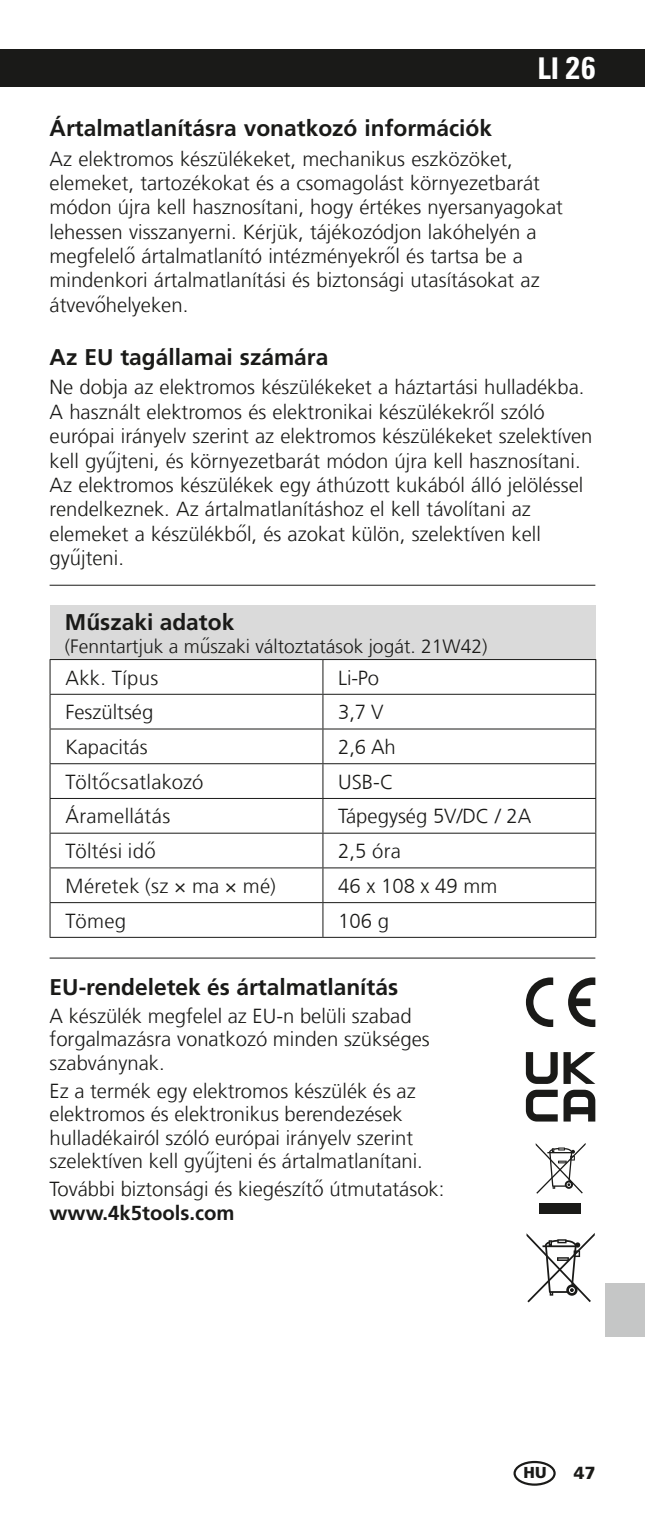
<style>
.page{position:relative;width:645px;height:1513px;background:#fff}
.page>*{position:absolute;margin:0;border:0;box-sizing:border-box;transform-origin:0 0}
.t1{font:700 condensed 30.1px "Univers LT Std";color:#fff}
.t2{font:700 22.75px "Frutiger LT Com";color:#1a1a18}
.t3{font:300 20.3px/24.5px "Frutiger LT Com";color:#1a1a18}
.t4{font:700 20.3px "Frutiger LT Com";color:#1a1a18}
.t5{font:300 19.25px "Frutiger LT Com";color:#1a1a18}
.t6{font:900 17.5px "Frutiger LT Com";color:#1a1a18}
.t7{font:900 15.75px "Frutiger LT Com";color:#1a1a18}
.s1{font-size:31.5px}
</style>
<div class="page">
<div style="left:0;top:50px;width:645px;height:37px;background:#1a1a18"></div>
<hr style="left:50px;top:957px;width:545px;height:2px;background:#1a1a18">
<hr style="left:50px;top:585px;width:545px;height:1px;background:#1a1a18">
<div style="left:605px;top:1283px;width:40px;height:53px;background:#c5c6c6"></div>
<div style="left:513px;top:1461px;width:43px;height:25px;border:2px solid #1a1a18;border-radius:50%"></div>
<div style="left:50px;top:606px;width:546px;height:54px;background:#dadada"></div>
<svg style="left:51px;top:660px;width:271px;height:277px"></svg>
<svg style="left:323px;top:660px;width:272px;height:277px"></svg>
<hr style="left:50px;top:659px;width:273px;height:1px;background:#1a1a18">
<hr style="left:49px;top:660px;width:2px;height:34px;background:#1a1a18">
<hr style="left:323px;top:659px;width:273px;height:1px;background:#1a1a18">
<hr style="left:322px;top:660px;width:1px;height:34px;background:#1a1a18">
<hr style="left:595px;top:660px;width:1px;height:34px;background:#1a1a18">
<hr style="left:50px;top:694px;width:273px;height:1px;background:#1a1a18">
<hr style="left:49px;top:695px;width:2px;height:34px;background:#1a1a18">
<hr style="left:323px;top:694px;width:273px;height:1px;background:#1a1a18">
<hr style="left:322px;top:695px;width:1px;height:34px;background:#1a1a18">
<hr style="left:595px;top:695px;width:1px;height:34px;background:#1a1a18">
<hr style="left:50px;top:728px;width:273px;height:2px;background:#1a1a18">
<hr style="left:49px;top:729px;width:2px;height:34px;background:#1a1a18">
<hr style="left:323px;top:728px;width:273px;height:2px;background:#1a1a18">
<hr style="left:322px;top:729px;width:1px;height:34px;background:#1a1a18">
<hr style="left:595px;top:729px;width:1px;height:34px;background:#1a1a18">
<hr style="left:50px;top:763px;width:273px;height:1px;background:#1a1a18">
<hr style="left:49px;top:764px;width:2px;height:34px;background:#1a1a18">
<hr style="left:323px;top:763px;width:273px;height:1px;background:#1a1a18">
<hr style="left:322px;top:764px;width:1px;height:34px;background:#1a1a18">
<hr style="left:595px;top:764px;width:1px;height:34px;background:#1a1a18">
<hr style="left:50px;top:798px;width:273px;height:1px;background:#1a1a18">
<hr style="left:49px;top:799px;width:2px;height:34px;background:#1a1a18">
<hr style="left:323px;top:798px;width:273px;height:1px;background:#1a1a18">
<hr style="left:322px;top:799px;width:1px;height:34px;background:#1a1a18">
<hr style="left:595px;top:799px;width:1px;height:34px;background:#1a1a18">
<hr style="left:50px;top:833px;width:273px;height:1px;background:#1a1a18">
<hr style="left:49px;top:834px;width:2px;height:33px;background:#1a1a18">
<hr style="left:323px;top:833px;width:273px;height:1px;background:#1a1a18">
<hr style="left:322px;top:834px;width:1px;height:33px;background:#1a1a18">
<hr style="left:595px;top:834px;width:1px;height:33px;background:#1a1a18">
<hr style="left:50px;top:867px;width:273px;height:1px;background:#1a1a18">
<hr style="left:49px;top:868px;width:2px;height:34px;background:#1a1a18">
<hr style="left:323px;top:867px;width:273px;height:1px;background:#1a1a18">
<hr style="left:322px;top:868px;width:1px;height:34px;background:#1a1a18">
<hr style="left:595px;top:868px;width:1px;height:34px;background:#1a1a18">
<hr style="left:50px;top:902px;width:273px;height:1px;background:#1a1a18">
<hr style="left:49px;top:903px;width:2px;height:34px;background:#1a1a18">
<hr style="left:323px;top:902px;width:273px;height:1px;background:#1a1a18">
<hr style="left:322px;top:903px;width:1px;height:34px;background:#1a1a18">
<hr style="left:595px;top:903px;width:1px;height:34px;background:#1a1a18">
<hr style="left:50px;top:937px;width:273px;height:1px;background:#1a1a18">
<hr style="left:323px;top:937px;width:273px;height:1px;background:#1a1a18">
<svg style="left:568px;top:977px;width:27px;height:50px"></svg>
<svg style="left:526px;top:977px;width:27px;height:50px"></svg>
<div style="left:540px;top:1204px;width:41px;height:9px;background:#1a1a18"></div>
<svg style="left:536px;top:1144px;width:49px;height:50px"></svg>
<svg style="left:527px;top:1233px;width:67px;height:69px"></svg>
<svg style="left:526px;top:1052px;width:69px;height:32px"></svg>
<svg style="left:526px;top:1090px;width:69px;height:32px"></svg>
<h1 class="t1" style="left:537px;top:49px;width:59px">LI <span class="s1">26</span></h1>
<p class="t2" style="left:50px;top:115px;width:444px">Ártalmatlanításra vonatkozó információk</p>
<p class="t3" style="left:50px;top:147px;width:515px">Az elektromos készülékeket, mechanikus eszközöket, elemeket, tartozékokat és a csomagolást környezetbarát módon újra kell hasznosítani, hogy értékes nyersanyagokat lehessen visszanyerni. Kérjük, tájékozódjon lakóhelyén a megfelelő ártalmatlanító intézményekről és tartsa be a mindenkori ártalmatlanítási és biztonsági utasításokat az átvevőhelyeken.</p>
<p class="t2" style="left:50px;top:344px;width:280px">Az EU tagállamai számára</p>
<p class="t3" style="left:50px;top:375px;width:544px">Ne dobja az elektromos készülékeket a háztartási hulladékba.<br>A használt elektromos és elektronikai készülékekről szóló európai irányelv szerint az elektromos készülékeket szelektíven kell gyűjteni, és környezetbarát módon újra kell hasznosítani.<br>Az elektromos készülékek egy áthúzott kukából álló jelöléssel rendelkeznek. Az ártalmatlanításhoz el kell távolítani az elemeket a készülékből, és azokat külön, szelektíven kell gyűjteni.</p>
<p class="t2" style="left:65px;top:608px;width:171px">Műszaki adatok</p>
<p class="t5" style="left:65px;top:635px;width:424px">(Fenntartjuk a műszaki változtatások jogát. 21W42)</p>
<p class="t3" style="left:65px;top:665px;width:94px">Akk. Típus</p>
<p class="t3" style="left:338px;top:665px;width:42px">Li-Po</p>
<p class="t3" style="left:65px;top:700px;width:89px">Feszültség</p>
<p class="t3" style="left:338px;top:700px;width:47px">3,7 V</p>
<p class="t3" style="left:65px;top:735px;width:84px">Kapacitás</p>
<p class="t3" style="left:338px;top:735px;width:59px">2,6 Ah</p>
<p class="t3" style="left:65px;top:770px;width:140px">Töltőcsatlakozó</p>
<p class="t3" style="left:338px;top:770px;width:57px">USB-C</p>
<p class="t3" style="left:65px;top:804px;width:106px">Áramellátás</p>
<p class="t3" style="left:338px;top:804px;width:194px">Tápegység 5V/DC / 2A</p>
<p class="t3" style="left:65px;top:839px;width:92px">Töltési idő</p>
<p class="t3" style="left:338px;top:839px;width:64px">2,5 óra</p>
<p class="t3" style="left:65px;top:874px;width:212px">Méretek (sz × ma × mé)</p>
<p class="t3" style="left:338px;top:874px;width:161px">46 x 108 x 49 mm</p>
<p class="t3" style="left:65px;top:909px;width:62px">Tömeg</p>
<p class="t3" style="left:338px;top:909px;width:52px">106 g</p>
<p class="t2" style="left:50px;top:973px;width:350px">EU-rendeletek és ártalmatlanítás</p>
<p class="t3" style="left:50px;top:1004px;width:382px;line-height:23.4px">A készülék megfelel az EU-n belüli szabad forgalmazásra vonatkozó minden szükséges szabványnak.</p>
<p class="t3" style="left:50px;top:1079px;width:375px;line-height:23.4px">Ez a termék egy elektromos készülék és az elektromos és elektronikus berendezések hulladékairól szóló európai irányelv szerint szelektíven kell gyűjteni és ártalmatlanítani.</p>
<p class="t3" style="left:50px;top:1177px;width:396px">További biztonsági és kiegészítő útmutatások:</p>
<p class="t4" style="left:50px;top:1201px;width:186px">www.4k5tools.com</p>
<p class="t7" style="left:524px;top:1463px;width:24px">HU</p>
<p class="t6" style="left:574px;top:1462px;width:23px">47</p>
</div>
